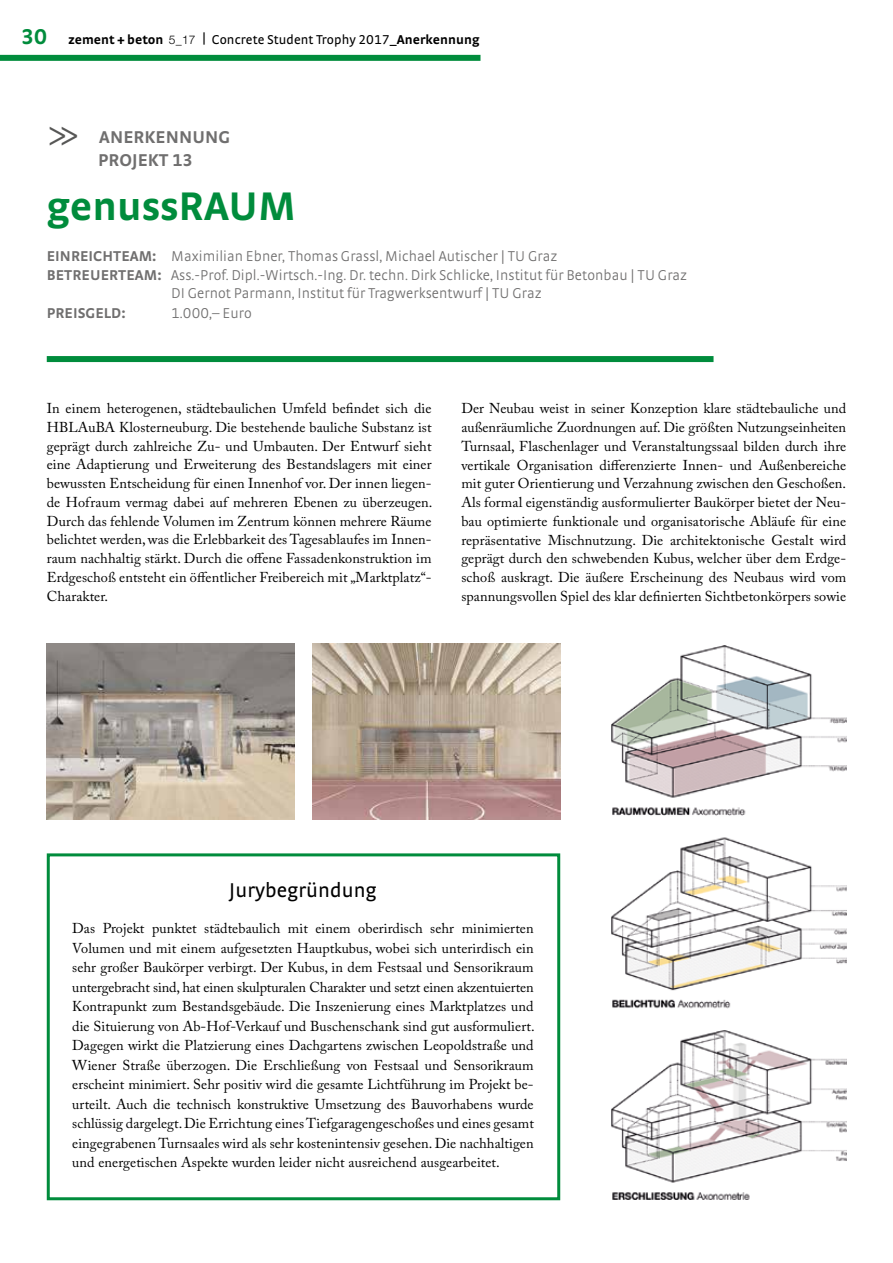
<style>
.page{position:relative;width:893px;height:1263px;background:#fff}
.page>*{position:absolute;margin:0;border:0;box-sizing:border-box;transform-origin:0 0}
.t1{font:700 42px "Strada TF";color:#008c3c}
.t2{font:36px "Helvetica Neue LT";color:#575756;scale:.83 1}
.t3{font:700 22.5px "Strada TF";color:#008c3c}
.t4{font:21px "Strada TF";letter-spacing:.005em;color:#000}
.t5{font:700 18px/23.7px "Strada TF";letter-spacing:.005em;color:#706f6f}
.t6{font:300 15px/19.5px "Strada TF";letter-spacing:.005em;color:#706f6f}
.t7{font:700 15px "Strada TF";letter-spacing:.005em;color:#706f6f}
.t8{font:14.25px/18.8px "Adobe Caslon Pro";letter-spacing:.005em;color:#000;text-align:justify}
.t9{font:13.5px "Strada TF";letter-spacing:.005em;color:#000}
.t10{font:700 13.5px "Strada";color:#000}
.s1{font-weight:700}
.s2{font-family:"Helvetica Neue LT";font-weight:300;font-size:12px}
</style>
<div class="page">
<div style="left:0;top:55px;width:480px;height:6px;background:#008c3c"></div>
<div style="left:47px;top:356px;width:666px;height:6px;background:#008c3c"></div>
<div style="left:47px;top:853px;width:513px;height:347px;border:3px solid #008c3c"></div>
<img style="left:611px;top:645px;width:235px;height:554px">
<img style="left:47px;top:644px;width:248px;height:175px">
<img style="left:312px;top:644px;width:248px;height:175px">
<h3 class="t3" style="left:21px;top:23px;width:27px">30</h3>
<p class="t9" style="left:202px;top:32px;width:279px"><sup>|</sup> Concrete Student Trophy 2017_<span class="s1">Anerkennung</span></p>
<p class="t10" style="left:68px;top:32px;width:129px">zement + beton <span class="s2">5_17</span></p>
<h2 class="t2" style="left:78px;top:161px;width:38px;rotate:-180deg">&lt;&lt;</h2>
<p class="t5" style="left:98px;top:124px;width:134px">ANERKENNUNG<br>PROJEKT 13</p>
<h1 class="t1" style="left:47px;top:181px;width:251px">genussRAUM</h1>
<p class="t6" style="left:47px;top:246px;width:642px"><span class="s1">EINREICHTEAM:</span> Maximilian Ebner, Thomas Grassl, Michael Autischer | TU Graz<br><span class="s1">BETREUERTEAM:</span> Ass.-Prof. Dipl.-Wirtsch.-Ing. Dr. techn. Dirk Schlicke, Institut für Betonbau | TU Graz</p>
<p class="t6" style="left:171px;top:283px;width:372px">DI Gernot Parmann, Institut für Tragwerksentwurf | TU Graz</p>
<p class="t7" style="left:47px;top:304px;width:81px">PREISGELD:</p>
<p class="t6" style="left:171px;top:303px;width:82px">1.000,– Euro</p>
<p class="t8" style="left:47px;top:399px;width:387px">In einem heterogenen, städtebaulichen Umfeld befindet sich die HBLAuBA Klosterneuburg. Die bestehende bauliche Substanz ist geprägt durch zahlreiche Zu- und Umbauten. Der Entwurf sieht eine Adaptierung und Erweiterung des Bestandslagers mit einer bewussten Entscheidung für einen Innenhof vor. Der innen liegen&shy;de Hofraum vermag dabei auf mehreren Ebenen zu überzeugen.<br>Durch das fehlende Volumen im Zentrum können mehrere Räume belichtet werden, was die Erlebbarkeit des Tagesablaufes im Innen&shy;raum nachhaltig stärkt. Durch die offene Fassadenkonstruktion im Erdgeschoß entsteht ein öffentlicher Freibereich mit „Marktplatz“- Charakter.</p>
<p class="t8" style="left:461px;top:399px;width:386px">Der Neubau weist in seiner Konzeption klare städtebauliche und außenräumliche Zuordnungen auf. Die größten Nutzungseinheiten Turnsaal, Flaschenlager und Veranstaltungssaal bilden durch ihre vertikale Organisation differenzierte Innen- und Außenbereiche mit guter Orientierung und Verzahnung zwischen den Geschoßen.<br>Als formal eigenständig ausformulierter Baukörper bietet der Neu&shy;bau optimierte funktionale und organisatorische Abläufe für eine repräsentative Mischnutzung. Die architektonische Gestalt wird geprägt durch den schwebenden Kubus, welcher über dem Erdge&shy;schoß auskragt. Die äußere Erscheinung des Neubaus wird vom spannungsvollen Spiel des klar definierten Sichtbetonkörpers sowie</p>
<h3 class="t4" style="left:229px;top:878px;width:149px">Jurybegründung</h3>
<p class="t8" style="left:72px;top:919px;width:464px;line-height:19.5px">Das Projekt punktet städtebaulich mit einem oberirdisch sehr minimierten Volumen und mit einem aufgesetzten Hauptkubus, wobei sich unterirdisch ein sehr großer Baukörper verbirgt. Der Kubus, in dem Festsaal und Sensorikraum untergebracht sind, hat einen skulpturalen Charakter und setzt einen akzentuierten Kontrapunkt zum Bestandsgebäude. Die Inszenierung eines Marktplatzes und die Situierung von Ab-Hof-Verkauf und Buschenschank sind gut ausformuliert.<br>Dagegen wirkt die Platzierung eines Dachgartens zwischen Leopoldstraße und Wiener Straße überzogen. Die Erschließung von Festsaal und Sensorikraum erscheint minimiert. Sehr positiv wird die gesamte Lichtführung im Projekt be&shy;urteilt. Auch die technisch konstruktive Umsetzung des Bauvorhabens wurde schlüssig dargelegt. Die Errichtung eines Tiefgaragengeschoßes und eines gesamt eingegrabenen Turnsaales wird als sehr kostenintensiv gesehen. Die nachhaltigen und energetischen Aspekte wurden leider nicht ausreichend ausgearbeitet.</p>
</div>
